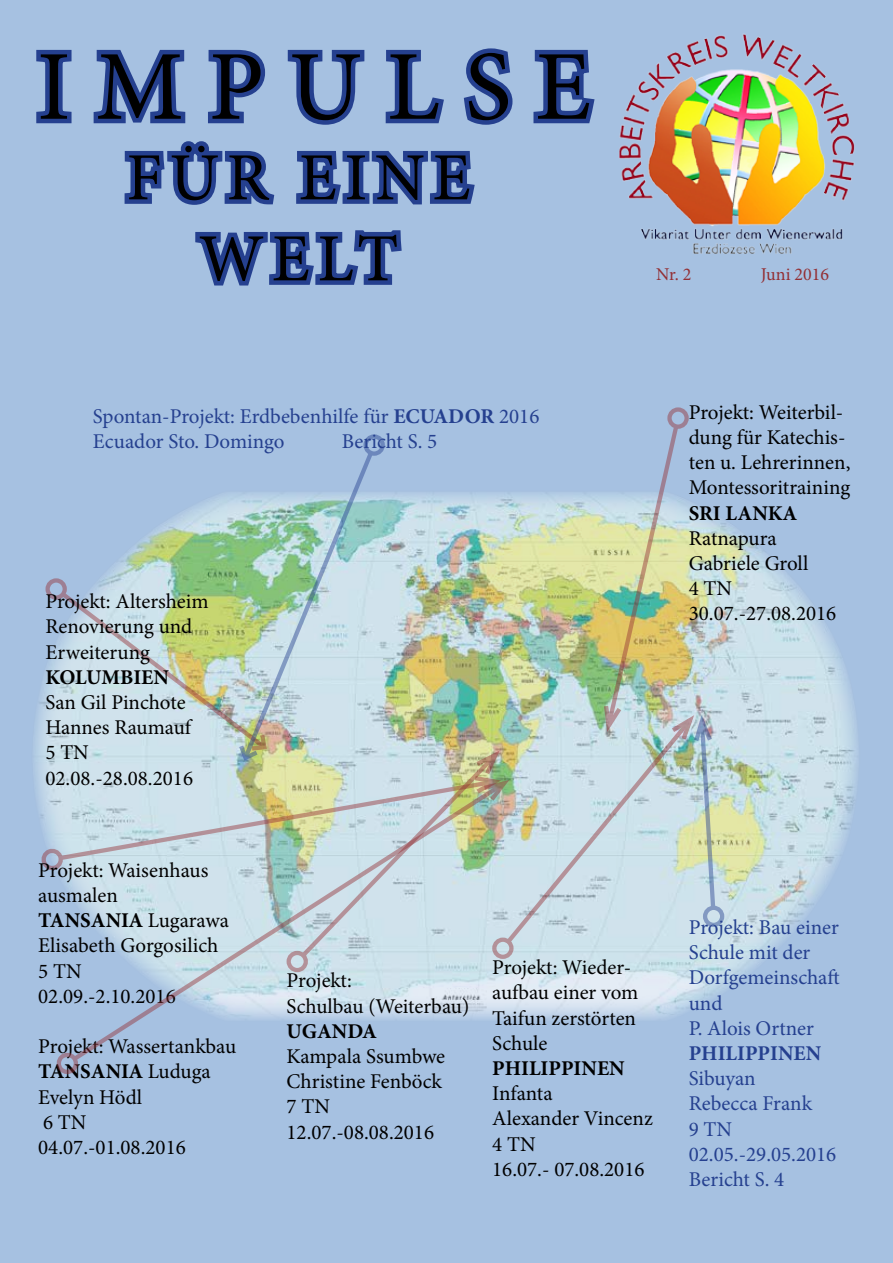
<style>
.page{position:relative;width:893px;height:1263px;background:#a6c1e1}
.page>*{position:absolute;margin:0;border:0;box-sizing:border-box;transform-origin:0 0}
.t1{font:99px "Minion Pro";letter-spacing:.25em;color:#000}
.t2{font:67.5px/81px "Minion Pro";letter-spacing:.11em;color:#000;text-align:center}
.t3{font:21px/25.2px "Minion Pro";color:#000}
.t4{font:21px/25.2px "Minion Pro";color:#25408f}
.t5{font:700 21px "Minion Pro";color:#000}
.t6{font:700 21px "Minion Pro";color:#25408f}
.t7{font:18px "Minion Pro";color:#932f34}
.s1{font-weight:700}
</style>
<div class="page">
<img style="left:34px;top:493px;width:824px;height:526px">
<div style="left:667px;top:407px;width:22px;height:22px;border:4px solid #932f34;border-radius:50%"></div>
<svg style="left:514px;top:714px;width:182px;height:234px;background:#cadce2"></svg>
<div style="left:703px;top:906px;width:21px;height:21px;border:4px solid #25408f;border-radius:50%"></div>
<img style="left:602px;top:421px;width:116px;height:491px">
<svg style="left:36px;top:49px;width:36px;height:75px"></svg>
<svg style="left:93px;top:49px;width:93px;height:75px"></svg>
<svg style="left:208px;top:49px;width:58px;height:75px"></svg>
<svg style="left:287px;top:49px;width:78px;height:76px"></svg>
<svg style="left:385px;top:49px;width:59px;height:75px"></svg>
<svg style="left:463px;top:48px;width:50px;height:77px"></svg>
<svg style="left:533px;top:49px;width:62px;height:75px"></svg>
<svg style="left:124px;top:141px;width:151px;height:64px"></svg>
<svg style="left:296px;top:151px;width:179px;height:54px"></svg>
<svg style="left:195px;top:230px;width:207px;height:56px"></svg>
<img style="left:619px;top:34px;width:236px;height:220px">
<div style="left:363px;top:434px;width:22px;height:22px;border:4px solid #25408f;border-radius:50%"></div>
<svg style="left:69px;top:961px;width:441px;height:98px"></svg>
<svg style="left:56px;top:1048px;width:23px;height:26px"></svg>
<img style="left:39px;top:447px;width:475px;height:514px">
<h1 class="t1" style="left:37px;top:21px;width:556px">IMPULSE</h1>
<h2 class="t2" style="left:126px;top:138px;width:346px">FÜR EINE<br>WELT</h2>
<p class="t4" style="left:93px;top:403px;width:448px">Spontan-Projekt: Erdbebenhilfe für <span class="s1">ECUADOR</span> 2016<br>Ecuador Sto. Domingo</p>
<p class="t4" style="left:342px;top:429px;width:97px">Bericht S. 5</p>
<p class="t3" style="left:45px;top:589px;width:165px">Projekt: Altersheim<br>Renovierung und<br>Erweiterung</p>
<p class="t5" style="left:45px;top:662px;width:125px">KOLUMBIEN</p>
<p class="t3" style="left:45px;top:690px;width:149px">San Gil Pinchote<br>Hannes Raumauf<br>5 TN<br>02.08.-28.08.2016</p>
<p class="t7" style="left:656px;top:262px;width:37px">Nr. 2</p>
<p class="t7" style="left:761px;top:262px;width:70px">Juni 2016</p>
<p class="t3" style="left:689px;top:400px;width:163px">Projekt: Weiterbil&shy;dung für Katechis&shy;ten u. Lehrerinnen,<br>Montessoritraining</p>
<p class="t5" style="left:689px;top:498px;width:110px">SRI LANKA</p>
<p class="t3" style="left:689px;top:526px;width:149px">Ratnapura<br>Gabriele Groll<br>4 TN<br>30.07.-27.08.2016</p>
<p class="t3" style="left:38px;top:857px;width:192px">Projekt: Waisenhaus ausmalen<br><span class="s1">TANSANIA</span> Lugarawa<br>Elisabeth Gorgosilich<br>5 TN<br>02.09.-2.10.2016</p>
<p class="t3" style="left:38px;top:1034px;width:200px">Projekt: Wassertankbau<br><span class="s1">TANSANIA</span> Luduga<br>Evelyn Hödl<br>6 TN<br>04.07.-01.08.2016</p>
<p class="t3" style="left:287px;top:968px;width:184px">Projekt:<br>Schulbau (Weiterbau)</p>
<p class="t5" style="left:287px;top:1016px;width:92px">UGANDA</p>
<p class="t3" style="left:287px;top:1044px;width:160px">Kampala Ssumbwe<br>Christine Fenböck<br>7 TN<br>12.07.-08.08.2016</p>
<p class="t3" style="left:492px;top:955px;width:148px">Projekt: Wieder&shy;aufbau einer vom<br>Taifun zerstörten<br>Schule</p>
<p class="t5" style="left:492px;top:1053px;width:134px">PHILIPPINEN</p>
<p class="t3" style="left:492px;top:1081px;width:162px">Infanta<br>Alexander Vincenz<br>4 TN<br>16.07.- 07.08.2016</p>
<p class="t4" style="left:689px;top:915px;width:152px">Projekt: Bau einer<br>Schule mit der<br>Dorfgemeinschaft und<br>P. Alois Ortner</p>
<p class="t6" style="left:689px;top:1038px;width:134px">PHILIPPINEN</p>
<p class="t4" style="left:689px;top:1066px;width:149px">Sibuyan<br>Rebecca Frank<br>9 TN<br>02.05.-29.05.2016<br>Bericht S. 4</p>
</div>
